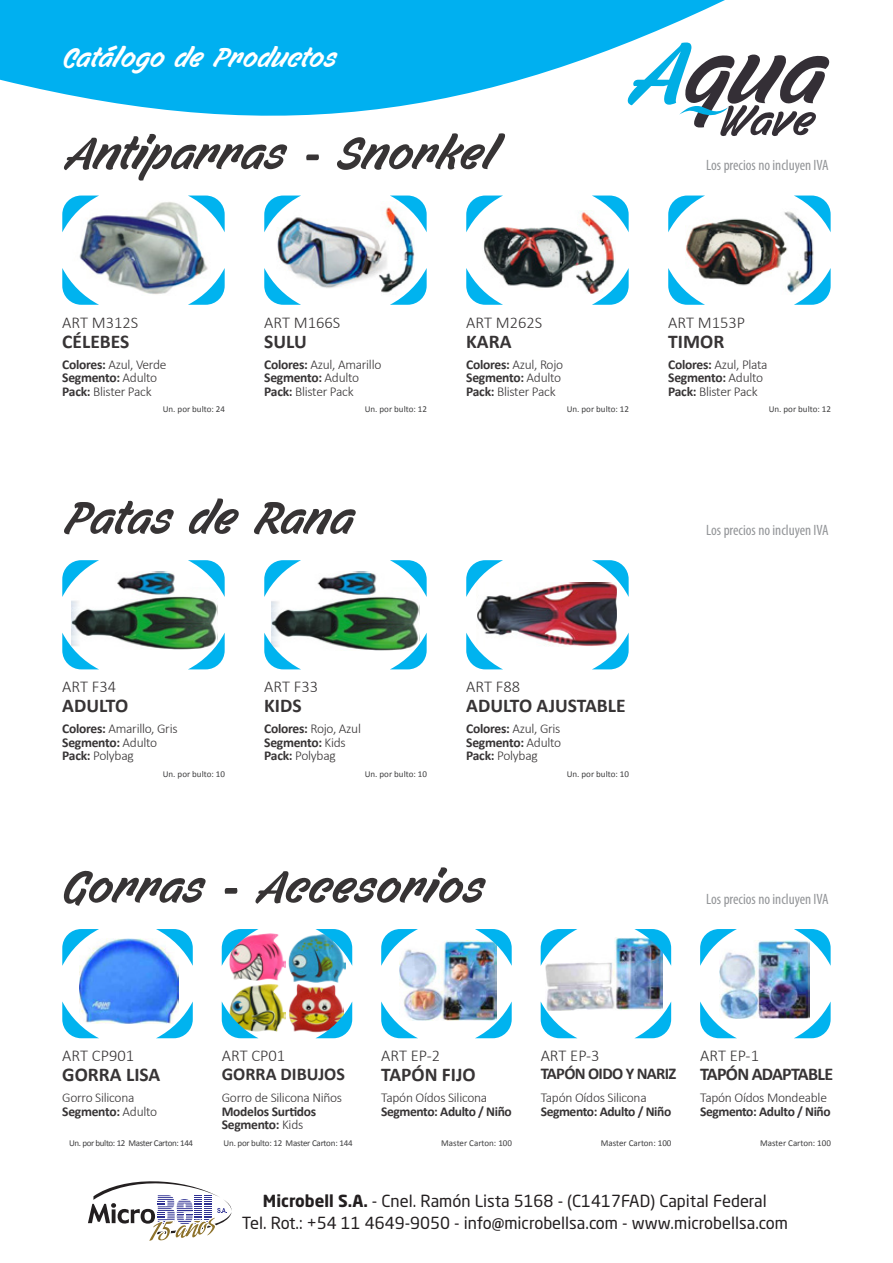
<style>
.page{position:relative;width:893px;height:1263px;background:#fff}
.page>*{position:absolute;margin:0;border:0;box-sizing:border-box;transform-origin:0 0}
.t1{font:55.5px "Filbert Color Personal Use";color:#373435}
.t2{font:33px "Filbert Color Personal Use";color:#fff}
.t3{font:700 19.5px "Calibri";color:#373435}
.t4{font:700 18px "Calibri";letter-spacing:-.04em;color:#373435}
.t5{font:700 18px "Calibri";color:#373435}
.t6{font:16.5px/22.5px "Neo Sans Std";color:#231f20;text-align:center}
.t7{font:300 16.5px "Calibri";color:#373435}
.t8{font:700 16.5px "Calibri";letter-spacing:-.04em;color:#373435}
.t9{font:condensed 15px "Myriad Pro";color:#939598}
.t10{font:300 13.5px "Calibri";letter-spacing:-.02em;color:#373435}
.t11{font:700 13.5px "Calibri";letter-spacing:-.03em;color:#373435}
.t12{font:9px "Calibri";color:#3e3e3f}
.t13{font:9px "Calibri";letter-spacing:-.04em;color:#3e3e3f}
.t14{font:9px "Calibri";letter-spacing:-.025em;color:#3e3e3f}
.s1{font-weight:700}
.s2{font-weight:300}
</style>
<div class="page">
<svg style="left:88px;top:1181px;width:144px;height:60px"></svg>
<svg style="left:768px;top:55px;width:61px;height:81px"></svg>
<svg style="left:0;top:0;width:768px;height:136px;fill:#00b0f0"></svg>
<img style="left:80px;top:938px;width:99px;height:85px">
<img style="left:232px;top:984px;width:54px;height:47px">
<img style="left:289px;top:984px;width:51px;height:49px">
<img style="left:230px;top:934px;width:55px;height:46px">
<img style="left:288px;top:935px;width:58px;height:47px">
<img style="left:545px;top:938px;width:117px;height:72px">
<img style="left:400px;top:940px;width:96px;height:81px">
<img style="left:719px;top:940px;width:90px;height:79px">
<img style="left:477px;top:582px;width:140px;height:64px">
<img style="left:71px;top:571px;width:147px;height:79px">
<img style="left:272px;top:571px;width:148px;height:79px">
<img style="left:686px;top:211px;width:128px;height:82px">
<img style="left:483px;top:211px;width:132px;height:83px">
<img style="left:277px;top:207px;width:138px;height:86px">
<img style="left:79px;top:202px;width:129px;height:93px">
<svg style="left:62px;top:196px;width:37px;height:36px"></svg>
<svg style="left:188px;top:196px;width:37px;height:36px"></svg>
<svg style="left:188px;top:268px;width:37px;height:37px"></svg>
<svg style="left:62px;top:268px;width:37px;height:37px"></svg>
<svg style="left:264px;top:196px;width:37px;height:36px"></svg>
<svg style="left:390px;top:196px;width:37px;height:36px"></svg>
<svg style="left:390px;top:268px;width:37px;height:37px"></svg>
<svg style="left:264px;top:268px;width:37px;height:37px"></svg>
<svg style="left:466px;top:196px;width:37px;height:36px"></svg>
<svg style="left:592px;top:196px;width:37px;height:36px"></svg>
<svg style="left:592px;top:268px;width:37px;height:37px"></svg>
<svg style="left:466px;top:268px;width:37px;height:37px"></svg>
<svg style="left:668px;top:196px;width:37px;height:36px"></svg>
<svg style="left:794px;top:196px;width:37px;height:36px"></svg>
<svg style="left:794px;top:268px;width:37px;height:37px"></svg>
<svg style="left:668px;top:268px;width:37px;height:37px"></svg>
<svg style="left:62px;top:560px;width:37px;height:37px"></svg>
<svg style="left:188px;top:560px;width:37px;height:37px"></svg>
<svg style="left:188px;top:633px;width:37px;height:36px"></svg>
<svg style="left:62px;top:633px;width:37px;height:36px"></svg>
<svg style="left:264px;top:560px;width:37px;height:37px"></svg>
<svg style="left:390px;top:560px;width:37px;height:37px"></svg>
<svg style="left:390px;top:633px;width:37px;height:36px"></svg>
<svg style="left:264px;top:633px;width:37px;height:36px"></svg>
<svg style="left:466px;top:560px;width:37px;height:37px"></svg>
<svg style="left:592px;top:560px;width:37px;height:37px"></svg>
<svg style="left:592px;top:633px;width:37px;height:36px"></svg>
<svg style="left:466px;top:633px;width:37px;height:36px"></svg>
<svg style="left:62px;top:929px;width:37px;height:37px"></svg>
<svg style="left:222px;top:929px;width:37px;height:37px"></svg>
<svg style="left:381px;top:929px;width:37px;height:37px"></svg>
<svg style="left:541px;top:929px;width:36px;height:37px"></svg>
<svg style="left:700px;top:929px;width:37px;height:37px"></svg>
<svg style="left:156px;top:929px;width:37px;height:37px"></svg>
<svg style="left:315px;top:929px;width:37px;height:37px"></svg>
<svg style="left:475px;top:929px;width:37px;height:37px"></svg>
<svg style="left:634px;top:929px;width:37px;height:37px"></svg>
<svg style="left:794px;top:929px;width:37px;height:37px"></svg>
<svg style="left:156px;top:1001px;width:37px;height:37px"></svg>
<svg style="left:315px;top:1001px;width:37px;height:37px"></svg>
<svg style="left:475px;top:1001px;width:37px;height:37px"></svg>
<svg style="left:634px;top:1001px;width:37px;height:37px"></svg>
<svg style="left:794px;top:1001px;width:37px;height:37px"></svg>
<svg style="left:62px;top:1001px;width:37px;height:37px"></svg>
<svg style="left:222px;top:1001px;width:37px;height:37px"></svg>
<svg style="left:381px;top:1001px;width:37px;height:37px"></svg>
<svg style="left:541px;top:1001px;width:36px;height:37px"></svg>
<svg style="left:700px;top:1001px;width:37px;height:37px"></svg>
<p class="t2" style="left:64px;top:39px;width:275px">Catálogo de Productos</p>
<p class="t1" style="left:64px;top:122px;width:434px">Antiparras - Snorkel</p>
<p class="t9" style="left:706px;top:156px;width:124px">Los precios no incluyen IVA</p>
<p class="t7" style="left:62px;top:312px;width:78px">ART M312S</p>
<p class="t7" style="left:264px;top:312px;width:78px">ART M166S</p>
<p class="t7" style="left:466px;top:312px;width:78px">ART M262S</p>
<p class="t7" style="left:668px;top:312px;width:79px">ART M153P</p>
<p class="t10" style="left:62px;top:356px;width:106px"><span class="s1">Colores:</span> Azul, Verde</p>
<p class="t11" style="left:62px;top:369px;width:96px">Segmento: <span class="s2">Adulto</span></p>
<p class="t10" style="left:62px;top:383px;width:91px"><span class="s1">Pack:</span> Blister Pack</p>
<p class="t3" style="left:62px;top:329px;width:69px">CÉLEBES</p>
<p class="t3" style="left:264px;top:329px;width:44px">SULU</p>
<p class="t3" style="left:466px;top:329px;width:47px">KARA</p>
<p class="t3" style="left:668px;top:329px;width:58px">TIMOR</p>
<p class="t10" style="left:264px;top:356px;width:119px"><span class="s1">Colores:</span> Azul, Amarillo</p>
<p class="t11" style="left:264px;top:369px;width:96px">Segmento: <span class="s2">Adulto</span></p>
<p class="t10" style="left:264px;top:383px;width:91px"><span class="s1">Pack:</span> Blister Pack</p>
<p class="t10" style="left:466px;top:356px;width:98px"><span class="s1">Colores:</span> Azul, Rojo</p>
<p class="t11" style="left:466px;top:369px;width:96px">Segmento: <span class="s2">Adulto</span></p>
<p class="t10" style="left:466px;top:383px;width:91px"><span class="s1">Pack:</span> Blister Pack</p>
<p class="t10" style="left:668px;top:356px;width:101px"><span class="s1">Colores:</span> Azul, Plata</p>
<p class="t11" style="left:668px;top:369px;width:96px">Segmento: <span class="s2">Adulto</span></p>
<p class="t10" style="left:668px;top:383px;width:91px"><span class="s1">Pack:</span> Blister Pack</p>
<p class="t12" style="left:163px;top:404px;width:64px">Un. por bulto: 24</p>
<p class="t12" style="left:365px;top:404px;width:64px">Un. por bulto: 12</p>
<p class="t12" style="left:567px;top:404px;width:64px">Un. por bulto: 12</p>
<p class="t12" style="left:769px;top:404px;width:64px">Un. por bulto: 12</p>
<p class="t1" style="left:64px;top:486px;width:292px">Patas de Rana</p>
<p class="t7" style="left:62px;top:677px;width:55px">ART F34</p>
<p class="t7" style="left:264px;top:677px;width:55px">ART F33</p>
<p class="t7" style="left:466px;top:677px;width:55px">ART F88</p>
<p class="t10" style="left:62px;top:720px;width:117px"><span class="s1">Colores:</span> Amarillo, Gris</p>
<p class="t11" style="left:62px;top:734px;width:96px">Segmento: <span class="s2">Adulto</span></p>
<p class="t10" style="left:62px;top:747px;width:73px"><span class="s1">Pack:</span> Polybag</p>
<p class="t3" style="left:62px;top:693px;width:67px">ADULTO</p>
<p class="t3" style="left:264px;top:693px;width:39px">KIDS</p>
<p class="t3" style="left:466px;top:693px;width:161px">ADULTO AJUSTABLE</p>
<p class="t10" style="left:264px;top:720px;width:98px"><span class="s1">Colores:</span> Rojo, Azul</p>
<p class="t11" style="left:264px;top:734px;width:83px">Segmento: <span class="s2">Kids</span></p>
<p class="t10" style="left:264px;top:747px;width:73px"><span class="s1">Pack:</span> Polybag</p>
<p class="t10" style="left:466px;top:720px;width:96px"><span class="s1">Colores:</span> Azul, Gris</p>
<p class="t11" style="left:466px;top:734px;width:96px">Segmento: <span class="s2">Adulto</span></p>
<p class="t10" style="left:466px;top:747px;width:73px"><span class="s1">Pack:</span> Polybag</p>
<p class="t12" style="left:163px;top:768px;width:64px">Un. por bulto: 10</p>
<p class="t12" style="left:365px;top:768px;width:64px">Un. por bulto: 10</p>
<p class="t12" style="left:567px;top:768px;width:64px">Un. por bulto: 10</p>
<p class="t1" style="left:64px;top:855px;width:422px">Gorras - Accesorios</p>
<p class="t9" style="left:706px;top:521px;width:124px">Los precios no incluyen IVA</p>
<p class="t9" style="left:706px;top:889px;width:124px">Los precios no incluyen IVA</p>
<p class="t7" style="left:62px;top:1045px;width:73px">ART CP901</p>
<p class="t7" style="left:222px;top:1045px;width:65px">ART CP01</p>
<p class="t7" style="left:381px;top:1045px;width:60px">ART EP-2</p>
<p class="t7" style="left:541px;top:1045px;width:60px">ART EP-3</p>
<p class="t7" style="left:700px;top:1045px;width:60px">ART EP-1</p>
<p class="t10" style="left:62px;top:1089px;width:74px">Gorro Silicona</p>
<p class="t11" style="left:62px;top:1102px;width:96px">Segmento: <span class="s2">Adulto</span></p>
<p class="t3" style="left:62px;top:1062px;width:100px">GORRA LISA</p>
<p class="t5" style="left:222px;top:1062px;width:125px">GORRA DIBUJOS</p>
<p class="t3" style="left:381px;top:1062px;width:96px">TAPÓN FIJO</p>
<p class="t8" style="left:541px;top:1063px;width:137px">TAPÓN OIDO Y NARIZ</p>
<p class="t4" style="left:700px;top:1062px;width:134px">TAPÓN ADAPTABLE</p>
<p class="t10" style="left:381px;top:1089px;width:108px">Tapón Oídos Silicona</p>
<p class="t11" style="left:381px;top:1102px;width:132px">Segmento: Adulto / Niño</p>
<p class="t10" style="left:541px;top:1089px;width:108px">Tapón Oídos Silicona</p>
<p class="t11" style="left:541px;top:1102px;width:132px">Segmento: Adulto / Niño</p>
<p class="t10" style="left:700px;top:1089px;width:128px">Tapón Oídos Mondeable</p>
<p class="t11" style="left:700px;top:1102px;width:132px">Segmento: Adulto / Niño</p>
<p class="t10" style="left:222px;top:1089px;width:122px">Gorro de Silicona Niños</p>
<p class="t11" style="left:222px;top:1102px;width:96px">Modelos Surtidos</p>
<p class="t11" style="left:222px;top:1116px;width:83px">Segmento: <span class="s2">Kids</span></p>
<p class="t13" style="left:69px;top:1137px;width:126px">Un. por bulto: 12 Master Carton: 144</p>
<p class="t14" style="left:224px;top:1137px;width:130px">Un. por bulto: 12 Master Carton: 144</p>
<p class="t12" style="left:441px;top:1137px;width:72px">Master Carton: 100</p>
<p class="t12" style="left:601px;top:1137px;width:72px">Master Carton: 100</p>
<p class="t12" style="left:760px;top:1137px;width:72px">Master Carton: 100</p>
<p class="t6" style="left:242px;top:1189px;width:548px"><span class="s1">Microbell S.A.</span> - Cnel. Ramón Lista 5168 - (C1417FAD) Capital Federal<br>Tel. Rot.: +54 11 4649-9050 - info@microbellsa.com - www.microbellsa.com</p>
</div>
